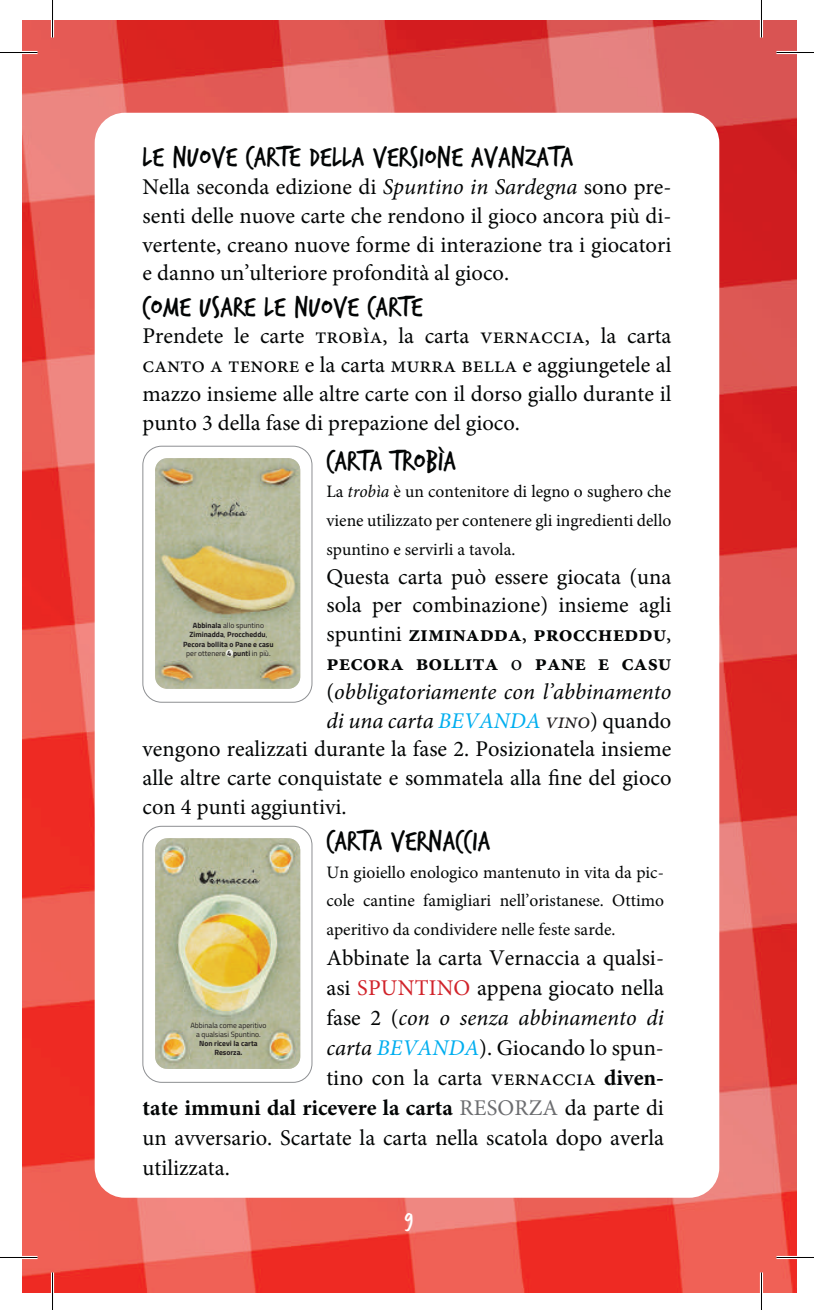
<style>
.page{position:relative;width:814px;height:1310px;background:#fff}
.page>*{position:absolute;margin:0;border:0;box-sizing:border-box;transform-origin:0 0}
.t1{font:30px "Trash Hand";letter-spacing:.02em;color:#030505}
.t2{font:25px "Trash Hand";color:#fff}
.t3{font:22.5px/28.8px "Minion Pro";color:#030505;text-align:justify}
.t4{font:700 22.5px "Minion Pro";color:#030505}
.t5{font:italic 22.5px "Minion Pro";color:#030505}
.t6{font:17.5px/28.8px "Minion Pro";color:#030505;text-align:justify}
.t7{font:700 7.5px/9px "Titillium Web";color:#231f20;text-align:center}
.t8{font:7.5px/9px "Titillium Web";color:#231f20;text-align:center}
.s1{font-style:italic}
.s2{font-weight:400}
.s3{font-style:normal}
.s4{color:#00aeef}
.s5{color:#231f20}
.s6{color:#d1232a}
.s7{font-style:italic;color:#00aeef}
.s8{font-weight:700}
.s9{font-weight:400;color:#6c6d70}
</style>
<div class="page">
<img style="left:22px;top:21px;width:775px;height:1272px">
<div style="left:95px;top:113px;width:624px;height:1085px;background:#fff;border-radius:30px"></div>
<svg style="left:144px;top:446px;width:168px;height:256px"></svg>
<img style="left:155px;top:458px;width:145px;height:231px">
<div style="left:226px;top:649px;width:7px;height:7px;background:#ebece5;border-radius:50%"></div>
<div style="left:142px;top:446px;width:170px;height:256px;border:1px solid #8d8f92;border-radius:19px"></div>
<svg style="left:144px;top:826px;width:168px;height:256px"></svg>
<img style="left:155px;top:838px;width:145px;height:231px">
<div style="left:142px;top:826px;width:170px;height:256px;border:1px solid #8d8f92;border-radius:19px"></div>
<hr style="left:0;top:51px;width:38px;height:3px;background:#fff">
<hr style="left:776px;top:51px;width:38px;height:3px;background:#fff">
<hr style="left:0;top:1256px;width:38px;height:3px;background:#fff">
<hr style="left:776px;top:1256px;width:38px;height:3px;background:#fff">
<hr style="left:51px;top:0;width:3px;height:38px;background:#fff">
<hr style="left:51px;top:1272px;width:3px;height:38px;background:#fff">
<hr style="left:760px;top:0;width:3px;height:38px;background:#fff">
<hr style="left:760px;top:1272px;width:3px;height:38px;background:#fff">
<hr style="left:0;top:52px;width:38px;height:1px;background:#000">
<hr style="left:776px;top:52px;width:38px;height:1px;background:#000">
<hr style="left:0;top:1257px;width:38px;height:1px;background:#000">
<hr style="left:776px;top:1257px;width:38px;height:1px;background:#000">
<hr style="left:52px;top:0;width:1px;height:38px;background:#000">
<hr style="left:52px;top:1272px;width:1px;height:38px;background:#000">
<hr style="left:761px;top:0;width:1px;height:38px;background:#000">
<hr style="left:761px;top:1272px;width:1px;height:38px;background:#000">
<h1 class="t1" style="left:142px;top:143px;width:432px">LE NUOVE CARTE DELLA VERSIONE AVANZATA</h1>
<p class="t3" style="left:142px;top:173px;width:530px">Nella seconda edizione di <span class="s1">Spuntino in Sardegna</span> sono pre&shy;senti delle nuove carte che rendono il gioco ancora più di&shy;vertente, creano nuove forme di interazione tra i giocatori e danno un’ulteriore profondità al gioco.</p>
<h1 class="t1" style="left:142px;top:292px;width:281px">COME USARE LE NUOVE CARTE</h1>
<p class="t3" style="left:142px;top:322px;width:530px">Prendete le carte trobìa, la carta vernaccia, la carta canto a tenore e la carta murra bella e aggiungetele al mazzo insieme alle altre carte con il dorso giallo durante il punto 3 della fase di prepazione del gioco.</p>
<h1 class="t1" style="left:326px;top:446px;width:131px">CARTA TROBÌA</h1>
<p class="t6" style="left:326px;top:477px;width:346px">La <span class="s1">trobìa</span> è un contenitore di legno o sughero che viene utilizzato per contenere gli ingredienti dello spuntino e servirli a tavola.</p>
<p class="t3" style="left:326px;top:562px;width:346px">Questa carta può essere giocata (una</p>
<p class="t3" style="left:326px;top:591px;width:346px">sola per combinazione) insieme agli</p>
<p class="t4" style="left:326px;top:618px;width:346px"><span class="s2">spuntini</span> ziminadda<span class="s2">,</span> proccheddu<span class="s2">,</span></p>
<p class="t4" style="left:326px;top:647px;width:346px">pecora bollita <span class="s2">o</span> pane e casu</p>
<p class="t5" style="left:326px;top:676px;width:346px"><span class="s3">(</span>obbligatoriamente con l’abbinamento</p>
<p class="t5" style="left:326px;top:705px;width:346px">di una carta <span class="s4">BEVANDA</span> <span class="s5">vino</span><span class="s3">) quando</span></p>
<p class="t3" style="left:143px;top:735px;width:530px">vengono realizzati durante la fase 2. Posizionatela insieme</p>
<p class="t3" style="left:143px;top:763px;width:530px">alle altre carte conquistate e sommatela alla fine del gioco</p>
<p class="t3" style="left:143px;top:792px;width:206px">con 4 punti aggiuntivi.</p>
<h1 class="t1" style="left:326px;top:826px;width:165px">CARTA VERNACCIA</h1>
<p class="t6" style="left:326px;top:857px;width:339px">Un gioiello enologico mantenuto in vita da pic&shy;cole cantine famigliari nell’oristanese. Ottimo aperitivo da condividere nelle feste sarde.</p>
<p class="t3" style="left:326px;top:943px;width:339px">Abbinate la carta Vernaccia a qualsi-</p>
<p class="t3" style="left:326px;top:973px;width:339px">asi <span class="s6">SPUNTINO</span> appena giocato nella</p>
<p class="t5" style="left:326px;top:1002px;width:339px"><span class="s3">fase 2 (</span>con o senza abbinamento di</p>
<p class="t3" style="left:326px;top:1033px;width:339px"><span class="s1">carta</span> <span class="s7">BEVANDA</span>). Giocando lo spun-</p>
<p class="t3" style="left:326px;top:1063px;width:339px">tino con la carta vernaccia <span class="s8">diven-</span></p>
<p class="t4" style="left:143px;top:1092px;width:523px">tate immuni dal ricevere la carta <span class="s9">RESORZA</span> <span class="s2">da parte di</span></p>
<p class="t3" style="left:143px;top:1123px;width:523px">un avversario. Scartate la carta nella scatola dopo averla</p>
<p class="t3" style="left:143px;top:1153px;width:89px">utilizzata.</p>
<p class="t7" style="left:183px;top:621px;width:92px">Abbinala <span class="s2">allo spuntino<br></span>Ziminadda<span class="s2">,</span> Proccheddu<span class="s2">,<br></span>Pecora bollita o Pane e casu <span class="s2">per ottenere</span> 4 punti <span class="s2">in più.</span></p>
<p class="t8" style="left:190px;top:1020px;width:77px">Abbinala come aperitivo a qualsiasi Spuntino.</p>
<p class="t7" style="left:199px;top:1038px;width:60px">Non ricevi la carta<br>Resorza.</p>
<p class="t2" style="left:404px;top:1208px;width:10px">9</p>
</div>
